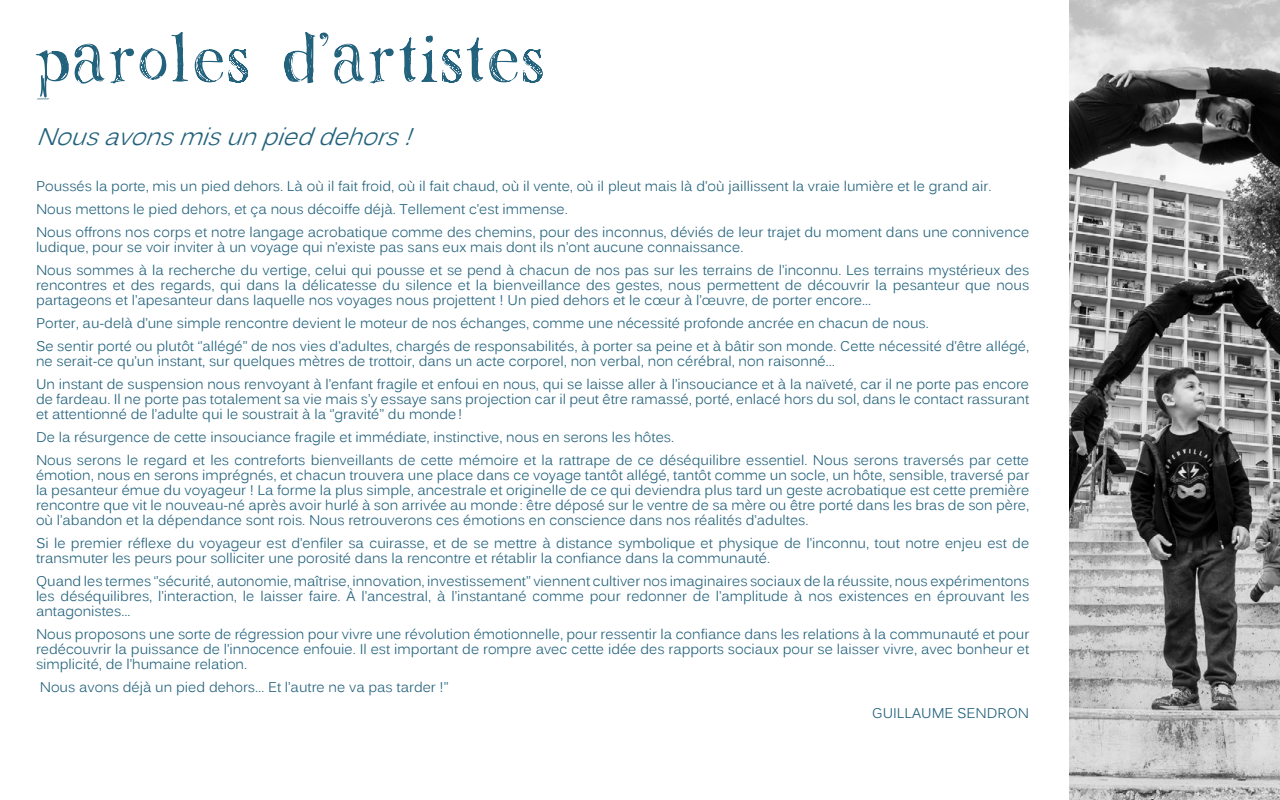
<style>
.page{position:relative;width:1280px;height:800px;background:#fff}
.page>*{position:absolute;margin:0;border:0;box-sizing:border-box;transform-origin:0 0}
.t1{font:61px "Lemonade";color:#23627c}
.t2{font:italic 24px "Kalinga";color:#23627c}
.t3{font:14px/15px "Kalinga";color:#23627c}
</style>
<div class="page">
<img style="left:1069px;top:0;width:211px;height:800px">
<h1 class="t1" style="left:36px;top:30px;width:512px">PAROLES D’ARTISTES</h1>
<h2 class="t2" style="left:36px;top:121px;width:389px">Nousavonsmisunpieddehors!</h2>
<p class="t3" style="left:36px;top:176px;width:995px;line-height:23px">Poussés la porte, mis un pied dehors. Là où il fait froid, où il fait chaud, où il vente, où il pleut mais là d’où jaillissent la vraie lumière et le grand air.<br>Nous mettons le pied dehors, et ça nous décoiffe déjà. Tellement c’est immense.<br>Nous offrons nos corps et notre langage acrobatique comme des chemins, pour des inconnus, déviés de leur trajet du moment dans une connivence</p>
<p class="t3" style="left:36px;top:237px;width:995px;line-height:23px">ludique, pour se voir inviter à un voyage qui n’existe pas sans eux mais dont ils n’ont aucune connaissance.<br>Nous sommes à la recherche du vertige, celui qui pousse et se pend à chacun de nos pas sur les terrains de l’inconnu. Les terrains mystérieux des</p>
<p class="t3" style="left:36px;top:279px;width:995px">rencontres et des regards, qui dans la délicatesse du silence et la bienveillance des gestes, nous permettent de découvrir la pesanteur que nous partageons et l’apesanteur dans laquelle nos voyages nous projettent ! Un pied dehors et le cœur à l’œuvre, de porter encore...</p>
<p class="t3" style="left:36px;top:313px;width:995px;line-height:23px">Porter, au-delà d’une simple rencontre devient le moteur de nos échanges, comme une nécessité profonde ancrée en chacun de nous.<br>Se sentir porté ou plutôt ‘’allégé’’ de nos vies d’adultes, chargés de responsabilités, à porter sa peine et à bâtir son monde. Cette nécessité d’être allégé,</p>
<p class="t3" style="left:36px;top:351px;width:995px;line-height:23px">ne serait-ce qu’un instant, sur quelques mètres de trottoir, dans un acte corporel, non verbal, non cérébral, non raisonné…<br>Un instant de suspension nous renvoyant à l’enfant fragile et enfoui en nous, qui se laisse aller à l’insouciance et à la naïveté, car il ne porte pas encore</p>
<p class="t3" style="left:36px;top:393px;width:995px">de fardeau. Il ne porte pas totalement sa vie mais s’y essaye sans projection car il peut être ramassé, porté, enlacé hors du sol, dans le contact rassurant et attentionné de l’adulte qui le soustrait à la ‘’gravité’’ du monde!</p>
<p class="t3" style="left:36px;top:427px;width:995px;line-height:23px">De la résurgence de cette insouciance fragile et immédiate, instinctive, nous en serons les hôtes.<br>Nous serons le regard et les contreforts bienveillants de cette mémoire et la rattrape de ce déséquilibre essentiel. Nous serons traversés par cette</p>
<p class="t3" style="left:36px;top:469px;width:995px;text-align:justify">émotion, nous en serons imprégnés, et chacun trouvera une place dans ce voyage tantôt allégé, tantôt comme un socle, un hôte, sensible, traversé par la pesanteur émue du voyageur ! La forme la plus simple, ancestrale et originelle de ce qui deviendra plus tard un geste acrobatique est cette première rencontre que vit le nouveau-né après avoir hurlé à son arrivée au monde: être déposé sur le ventre de sa mère ou être porté dans les bras de son père, où l’abandon et la dépendance sont rois. Nous retrouverons ces émotions en conscience dans nos réalités d’adultes.</p>
<p class="t3" style="left:36px;top:537px;width:995px">Si le premier réflexe du voyageur est d’enfiler sa cuirasse, et de se mettre à distance symbolique et physique de l’inconnu, tout notre enjeu est de transmuter les peurs pour solliciter une porosité dans la rencontre et rétablir la confiance dans la communauté.</p>
<p class="t3" style="left:36px;top:575px;width:995px;text-align:justify">Quand les termes ‘’sécurité, autonomie, maîtrise, innovation, investissement’’ viennent cultiver nos imaginaires sociaux de la réussite, nous expérimentons les déséquilibres, l’interaction, le laisser faire. À l’ancestral, à l’instantané comme pour redonner de l’amplitude à nos existences en éprouvant les antagonistes...</p>
<p class="t3" style="left:36px;top:628px;width:995px;text-align:justify">Nous proposons une sorte de régression pour vivre une révolution émotionnelle, pour ressentir la confiance dans les relations à la communauté et pour redécouvrir la puissance de l’innocence enfouie. Il est important de rompre avec cette idée des rapports sociaux pour se laisser vivre, avec bonheur et simplicité, de l’humaine relation.</p>
<p class="t3" style="left:40px;top:681px;width:410px">Nous avons déjà un pied dehors… Et l’autre ne va pas tarder !’’</p>
<p class="t3" style="left:872px;top:707px;width:159px">GUILLAUME SENDRON</p>
</div>
